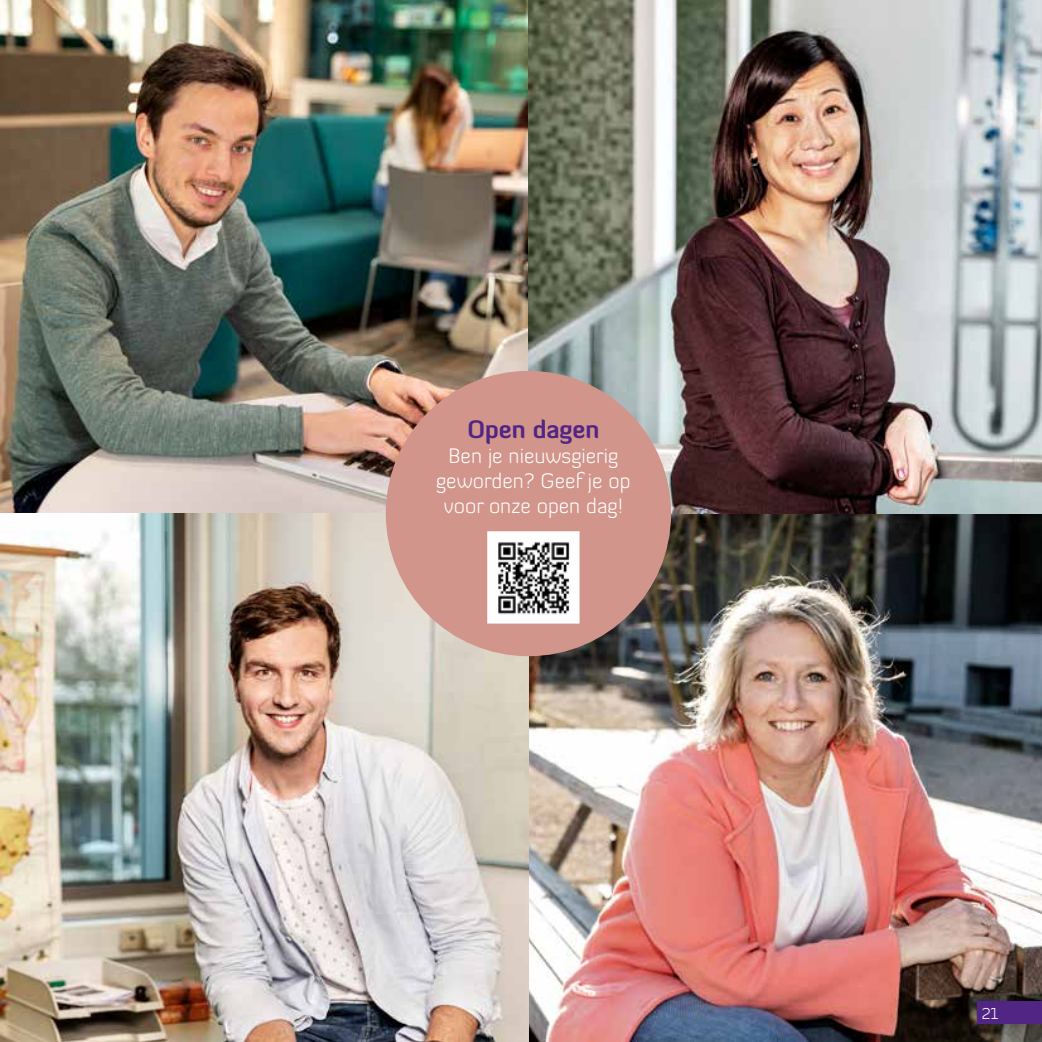
<style>
.page{position:relative;width:1042px;height:1042px;background:#fff}
.page>*{position:absolute;margin:0;border:0;box-sizing:border-box;transform-origin:0 0}
.t1{font:700 24.5px "Diavlo";color:#502583}
.t2{font:300 21px/25.2px "Diavlo";color:#fff;text-align:center}
.t3{font:300 15.75px "Diavlo";color:#fff}
</style>
<div class="page">
<img style="left:0;top:0;width:1042px;height:1042px">
<div style="left:386px;top:371px;width:285px;height:285px;background:#d2958b;border-radius:50%"></div>
<img style="left:490px;top:534px;width:86px;height:86px">
<div style="left:487px;top:531px;width:92px;height:92px;border:2px solid #fff"></div>
<div style="left:977px;top:1002px;width:65px;height:22px;background:#502583"></div>
<p class="t1" style="left:467px;top:413px;width:133px">Open dagen</p>
<p class="t2" style="left:436px;top:443px;width:196px">Ben je nieuwsgierig geworden? Geef je op voor onze open dag!</p>
<p class="t3" style="left:981px;top:1003px;width:18px">21</p>
</div>
